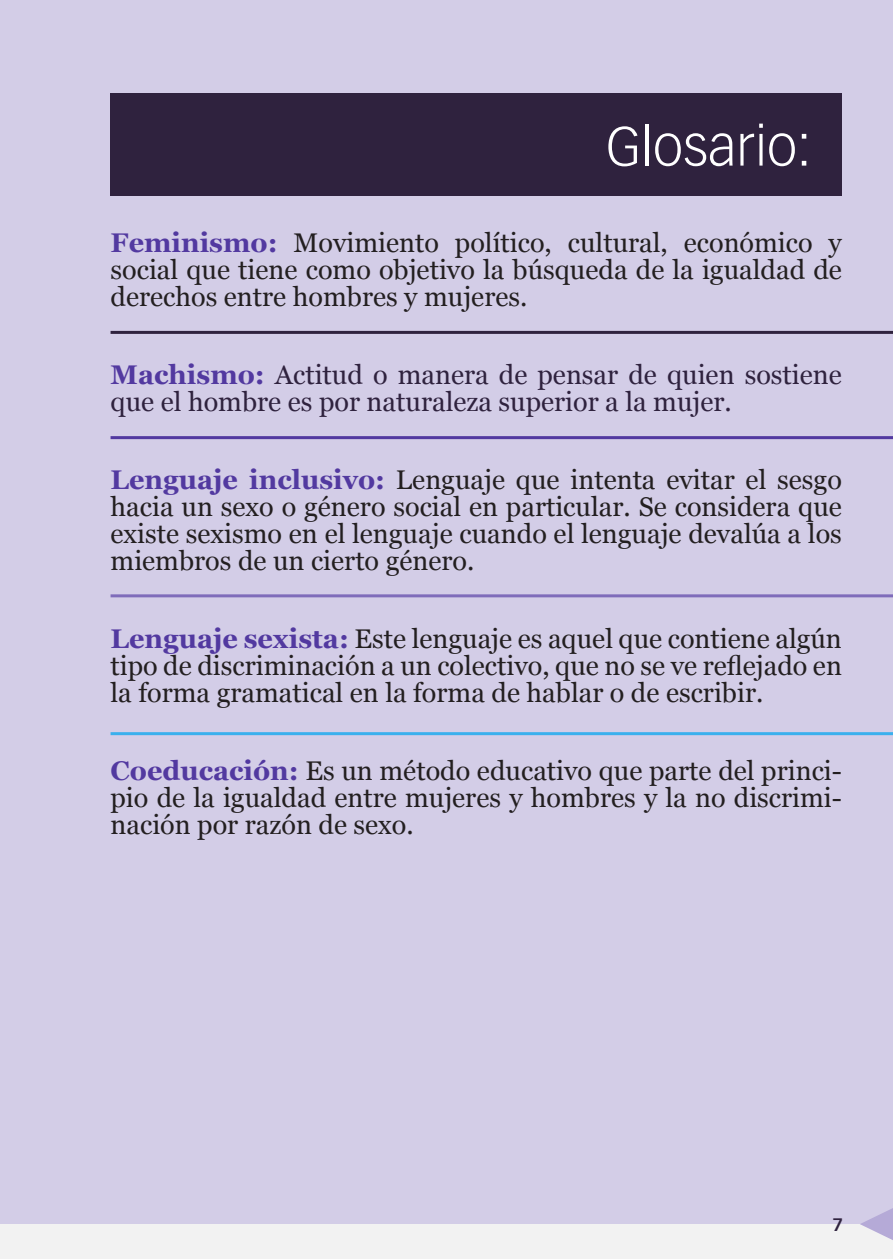
<style>
.page{position:relative;width:893px;height:1259px;background:#d3cde7}
.page>*{position:absolute;margin:0;border:0;box-sizing:border-box;transform-origin:0 0}
.t1{font:300 54px "Vectora LT Std";color:#fff}
.Estilo_de_párrafo_1{font:27px/27px "Georgia";color:#231f20;text-align:justify}
.Estilo_de_párrafo_1-2{font:27px/27px "Georgia";color:#2f223e}
.t2{font:600 18px "Avenir Next";color:#2f223e}
.s1{font-weight:700;color:#5239a0}
</style>
<div class="page">
<div style="left:0;top:1224px;width:893px;height:35px;background:#f2f2f2"></div>
<svg style="left:860px;top:1208px;width:33px;height:32px"></svg>
<div style="left:111px;top:94px;width:731px;height:102px;background:#2f223e"></div>
<hr style="left:111px;top:331px;width:782px;height:3px;background:#2f223e">
<hr style="left:111px;top:436px;width:782px;height:3px;background:#5239a0">
<hr style="left:111px;top:594px;width:782px;height:3px;background:#7f6cba">
<hr style="left:111px;top:732px;width:782px;height:3px;background:#3ab0ed">
<p class="t1" style="left:606px;top:115px;width:207px">Glosario:</p>
<p class="Estilo_de_párrafo_1" style="left:111px;top:228px;width:733px"><span class="s1">Feminismo:</span> Movimiento político, cultural, económico y social que tiene como objetivo la búsqueda de la igualdad de derechos entre hombres y mujeres.</p>
<p class="Estilo_de_párrafo_1-2" style="left:111px;top:360px;width:733px"><span class="s1">Machismo:</span> Actitud o manera de pensar de quien sostiene que el hombre es por naturaleza superior a la mujer.</p>
<p class="Estilo_de_párrafo_1" style="left:111px;top:465px;width:733px"><span class="s1">Lenguaje inclusivo:</span> Lenguaje que intenta evitar el sesgo hacia un sexo o género social en particular. Se considera que existe sexismo en el lenguaje cuando el lenguaje devalúa a los miembros de un cierto género.</p>
<p class="Estilo_de_párrafo_1" style="left:111px;top:624px;width:733px"><span class="s1">Lenguaje sexista:</span> Este lenguaje es aquel que contiene algún tipo de discriminación a un colectivo, que no se ve reflejado en la forma gramatical en la forma de hablar o de escribir.</p>
<p class="Estilo_de_párrafo_1" style="left:111px;top:756px;width:733px"><span class="s1">Coeducación:</span> Es un método educativo que parte del princi&shy;pio de la igualdad entre mujeres y hombres y la no discrimi&shy;nación por razón de sexo.</p>
<p class="t2" style="left:833px;top:1209px;width:12px">7</p>
</div>
